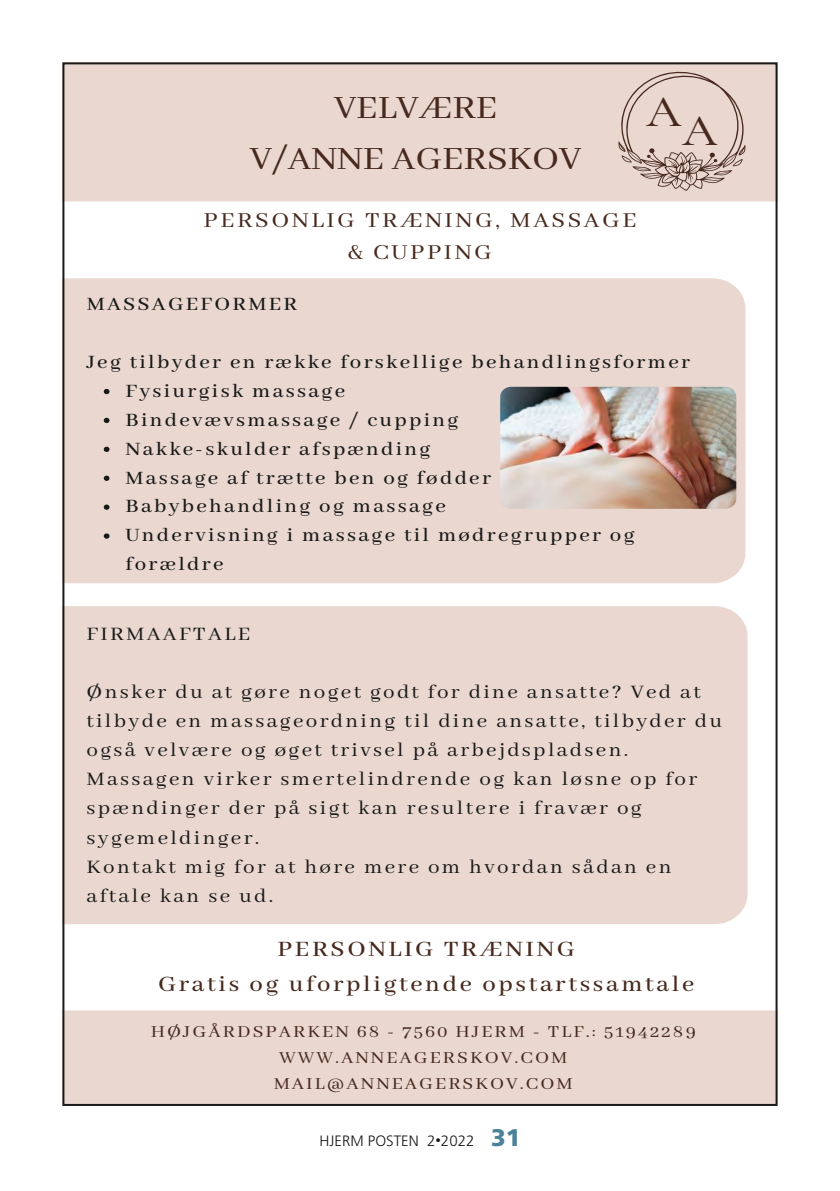
<style>
.page{position:relative;width:840px;height:1191px;background:#fff}
.page>*{position:absolute;margin:0;border:0;box-sizing:border-box;transform-origin:0 0}
.t1{font:500 45.4px "Cormorant Garamond";color:#47291d;scale:1.09 1}
.t2{font:36.2px/50.2px "Abhaya Libre";color:#47291d;text-align:center;scale:1.09 1}
.t3{font:500 24.6px/34.2px "Abhaya Libre";letter-spacing:.1em;color:#47291d;text-align:center;scale:1.09 1}
.t4{font:23.8px/32.8px "Abhaya Libre";letter-spacing:.1em;color:#47291d;text-align:center;scale:1.09 1}
.t5{font:21.2px/29.2px "Abhaya Libre";letter-spacing:.1em;color:#191918;scale:1.09 1}
.t6{font:500 21px/29px "Abhaya Libre";letter-spacing:.1em;color:#191918;scale:1.09 1}
.t7{font:18.8px/25.8px "Abhaya Libre";letter-spacing:.1em;color:#47291d;text-align:center;scale:1.09 1}
.t8{font:300 15px "Frutiger LT Std";color:#191918}
.s1{font-size:11px}
.s2{font-weight:900;font-size:24px;color:#4b8299}
</style>
<div class="page">
<div style="left:65px;top:65px;width:709px;height:136px;background:#e9d7d0"></div>
<svg style="left:618px;top:71px;width:127px;height:120px;background:#d8c4bd"></svg>
<div style="left:65px;top:278px;width:680px;height:305px;background:#e9d7d0"></div>
<div style="left:65px;top:606px;width:682px;height:318px;background:#e9d7d0"></div>
<img style="left:500px;top:387px;width:235px;height:122px">
<div style="left:65px;top:1010px;width:709px;height:93px;background:#e9d7d0"></div>
<svg style="left:104px;top:389px;width:5px;height:5px"></svg>
<svg style="left:104px;top:418px;width:5px;height:5px"></svg>
<svg style="left:104px;top:447px;width:5px;height:5px"></svg>
<svg style="left:104px;top:475px;width:5px;height:6px"></svg>
<svg style="left:104px;top:504px;width:5px;height:6px"></svg>
<svg style="left:104px;top:533px;width:5px;height:6px"></svg>
<h2 class="t2" style="left:250px;top:84px;width:305px">VELVÆRE<br>V/ANNE AGERSKOV</h2>
<h1 class="t1" style="left:646px;top:93px;width:66px">AA</h1>
<p class="t4" style="left:203px;top:204px;width:398px">PERSONLIG TRÆNING, MASSAGE &amp; CUPPING</p>
<p class="t6" style="left:87px;top:290px;width:195px">MASSAGEFORMER</p>
<p class="t6" style="left:87px;top:348px;width:554px">Jeg tilbyder en række forskellige behandlingsformer</p>
<p class="t6" style="left:125px;top:377px;width:468px">Fysiurgisk massage<br>Bindevævsmassage / cupping<br>Nakke-skulder afspænding<br>Massage af trætte ben og fødder<br>Babybehandling og massage<br>Undervisning i massage til mødregrupper og forældre</p>
<p class="t5" style="left:87px;top:619px;width:151px">FIRMAAFTALE</p>
<p class="t5" style="left:86px;top:678px;width:584px">Ønsker du at gøre noget godt for dine ansatte? Ved at tilbyde en massageordning til dine ansatte, tilbyder du også velvære og øget trivsel på arbejdspladsen.<br>Massagen virker smertelindrende og kan løsne op for spændinger der på sigt kan resultere i fravær og sygemeldinger.<br>Kontakt mig for at høre mere om hvordan sådan en aftale kan se ud.</p>
<p class="t3" style="left:158px;top:933px;width:493px">PERSONLIG TRÆNING<br>Gratis og uforpligtende opstartssamtale</p>
<p class="t7" style="left:151px;top:1019px;width:501px">HØJGÅRDSPARKEN 68 - 7560 HJERM - TLF.: 51942289<br>WWW.ANNEAGERSKOV.COM<br>MAIL@ANNEAGERSKOV.COM</p>
<p class="t8" style="left:319px;top:1132px;width:202px">HJERM POSTEN 2<span class="s1">•</span>2022 <span class="s2">31</span></p>
</div>
